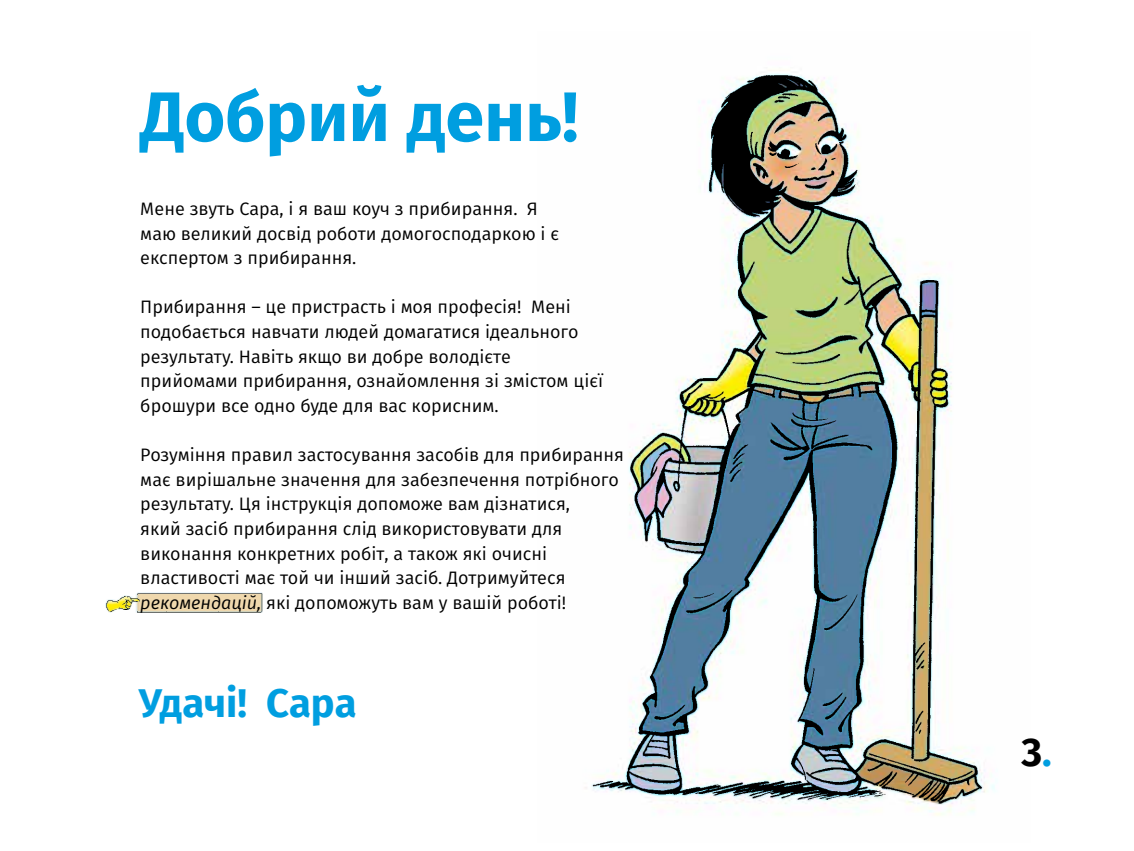
<style>
.page{position:relative;width:1134px;height:851px;background:#fff}
.page>*{position:absolute;margin:0;border:0;box-sizing:border-box;transform-origin:0 0}
.t1{font:700 70px "Fira Sans";color:#009ee0}
.t2{font:700 40px "Fira Sans";color:#009ee0}
.t3{font:700 40px "Fira Sans";color:#000}
.t4{font:18px/24.6px "Fira Sans";color:#000}
.s1{font-style:italic}
.s2{color:#009ee0}
</style>
<div class="page">
<img style="left:585px;top:70px;width:410px;height:746px">
<img style="left:105px;top:592px;width:85px;height:21px">
<img style="left:190px;top:592px;width:73px;height:21px">
<h1 class="t1" style="left:140px;top:67px;width:440px">Добрий день!</h1>
<p class="t4" style="left:140px;top:196px;width:420px">Мене звуть Сара, і я ваш коуч з прибирання. Я маю великий досвід роботи домогосподаркою і є експертом з прибирання.</p>
<p class="t4" style="left:140px;top:295px;width:464px">Прибирання – це пристрасть і моя професія! Мені подобається навчати людей домагатися ідеального результату. Навіть якщо ви добре володієте прийомами прибирання, ознайомлення зі змістом цієї брошури все одно буде для вас корисним.</p>
<p class="t4" style="left:140px;top:442px;width:485px">Розуміння правил застосування засобів для прибирання має вирішальне значення для забезпечення потрібного результату. Ця інструкція допоможе вам дізнатися,<br>який засіб прибирання слід використовувати для виконання конкретних робіт, а також які очисні властивості має той чи інший засіб. Дотримуйтеся <span class="s1">рекомендацій,</span> які допоможуть вам у вашій роботі!</p>
<h2 class="t2" style="left:139px;top:675px;width:219px">Удачі! Сара</h2>
<h2 class="t3" style="left:1021px;top:723px;width:32px">3<span class="s2">.</span></h2>
</div>
